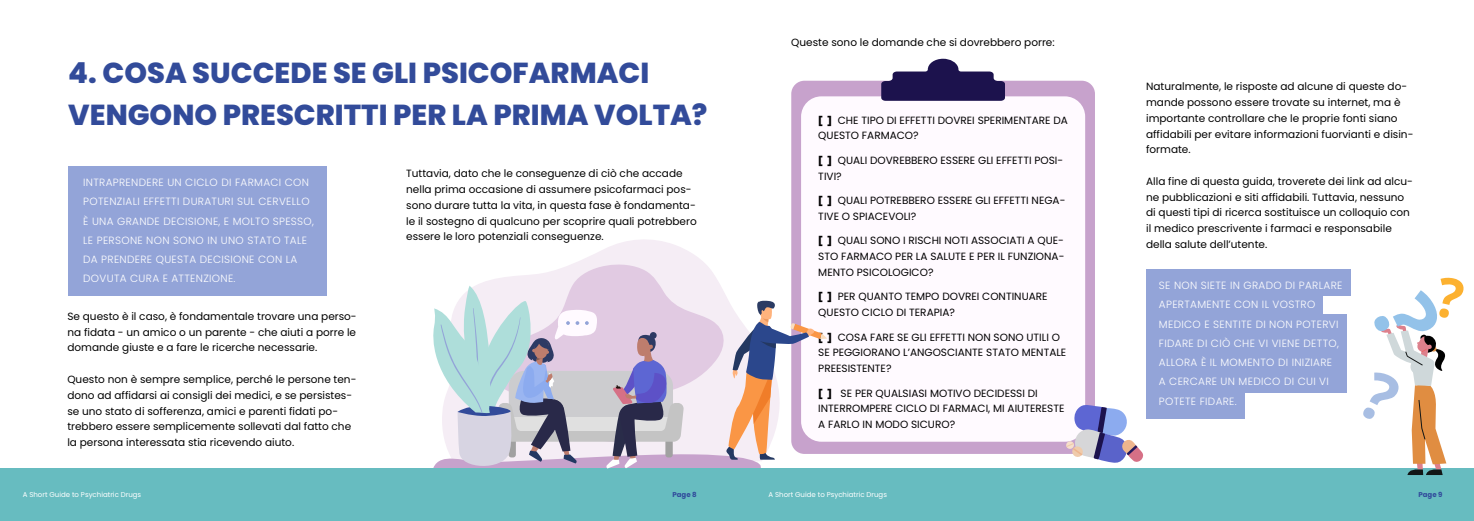
<style>
.page{position:relative;width:1474px;height:521px;background:#fff}
.page>*{position:absolute;margin:0;border:0;box-sizing:border-box;transform-origin:0 0}
.t1{font:800 28.88px/42.9px "Poppins";color:#324b9a}
.t2{font:10.5px/15.8px "Poppins";color:#000}
.t3{font:300 10.5px/19.2px "Poppins";letter-spacing:.03em;color:#fff}
.t4{font:7px "Poppins";color:#fff}
.t5{font:700 7px "Poppins";color:#314b9b}
.s1{font-weight:900;font-size:9.1px}
</style>
<div class="page">
<div style="left:737px;top:468px;width:736px;height:53px;background:#67bcc0"></div>
<div style="left:0;top:468px;width:737px;height:53px;background:#67bcc0"></div>
<div style="left:68px;top:166px;width:259px;height:129px;background:#93a4d8"></div>
<div style="left:1146px;top:370px;width:98px;height:49px;background:#93a4d8"></div>
<div style="left:1146px;top:293px;width:176px;height:27px;background:#93a4d8"></div>
<div style="left:1146px;top:314px;width:200px;height:24px;background:#93a4d8"></div>
<div style="left:1146px;top:269px;width:204px;height:26px;background:#93a4d8"></div>
<div style="left:1146px;top:331px;width:200px;height:61px;background:#93a4d8"></div>
<svg style="left:1363px;top:277px;width:100px;height:198px"></svg>
<div style="left:791px;top:81px;width:303px;height:373px;background:#c7a2cc;border-radius:13px"></div>
<div style="left:801px;top:96px;width:284px;height:346px;background:#fffaff;border-radius:20px"></div>
<svg style="left:881px;top:59px;width:124px;height:42px"></svg>
<svg style="left:1065px;top:404px;width:78px;height:59px"></svg>
<svg style="left:584px;top:239px;width:116px;height:20px;fill:#f5edf5"></svg>
<svg style="left:492px;top:259px;width:225px;height:21px;fill:#f5edf5"></svg>
<svg style="left:433px;top:280px;width:394px;height:189px"></svg>
<h1 class="t1" style="left:68px;top:51px;width:640px">4. COSA SUCCEDE SE GLI PSICOFARMACI<br>VENGONO PRESCRITTI PER LA PRIMA VOLTA?</h1>
<p class="t3" style="left:83px;top:173px;width:232px">INTRAPRENDERE UN CICLO DI FARMACI CON POTENZIALI EFFETTI DURATURI SUL CERVELLO È UNA GRANDE DECISIONE, E MOLTO SPESSO, LE PERSONE NON SONO IN UNO STATO TALE DA PRENDERE QUESTA DECISIONE CON LA DOVUTA CURA E ATTENZIONE.</p>
<p class="t2" style="left:406px;top:166px;width:292px">Tuttavia, dato che le conseguenze di ciò che accade nella prima occasione di assumere psicofarmaci pos&shy;sono durare tutta la vita, in questa fase è fondamenta&shy;le il sostegno di qualcuno per scoprire quali potrebbero essere le loro potenziali conseguenze.</p>
<p class="t2" style="left:67px;top:308px;width:291px;text-align:justify">Se questo è il caso, è fondamentale trovare una perso&shy;na fidata - un amico o un parente - che aiuti a porre le domande giuste e a fare le ricerche necessarie.</p>
<p class="t2" style="left:67px;top:371px;width:291px">Questo non è sempre semplice, perché le persone ten&shy;dono ad affidarsi ai consigli dei medici, e se persistes&shy;se uno stato di sofferenza, amici e parenti fidati po&shy;trebbero essere semplicemente sollevati dal fatto che la persona interessata stia ricevendo aiuto.</p>
<p class="t2" style="left:791px;top:35px;width:265px">Queste sono le domande che si dovrebbero porre:</p>
<p class="t2" style="left:818px;top:112px;width:251px"><span class="s1">[ ]</span> CHE TIPO DI EFFETTI DOVREI SPERIMENTARE DA<br>QUESTO FARMACO?</p>
<p class="t2" style="left:818px;top:152px;width:246px"><span class="s1">[ ]</span> QUALI DOVREBBERO ESSERE GLI EFFETTI POSI-<br>TIVI?</p>
<p class="t2" style="left:818px;top:193px;width:249px"><span class="s1">[ ]</span> QUALI POTREBBERO ESSERE GLI EFFETTI NEGA-<br>TIVE O SPIACEVOLI?</p>
<p class="t2" style="left:818px;top:233px;width:248px;text-align:justify"><span class="s1">[ ]</span> QUALI SONO I RISCHI NOTI ASSOCIATI A QUE-STO FARMACO PER LA SALUTE E PER IL FUNZIONA-MENTO PSICOLOGICO?</p>
<p class="t2" style="left:818px;top:289px;width:231px"><span class="s1">[ ]</span> PER QUANTO TEMPO DOVREI CONTINUARE<br>QUESTO CICLO DI TERAPIA?</p>
<p class="t2" style="left:818px;top:329px;width:249px"><span class="s1">[ ]</span> COSA FARE SE GLI EFFETTI NON SONO UTILI O<br>SE PEGGIORANO L’ANGOSCIANTE STATO MENTALE<br>PREESISTENTE?</p>
<p class="t2" style="left:818px;top:385px;width:248px"><span class="s1">[ ]</span> SE PER QUALSIASI MOTIVO DECIDESSI DI<br>INTERROMPERE CICLO DI FARMACI, MI AIUTERESTE<br>A FARLO IN MODO SICURO?</p>
<p class="t2" style="left:1146px;top:79px;width:269px">Naturalmente, le risposte ad alcune di queste do&shy;mande possono essere trovate su internet, ma è importante controllare che le proprie fonti siano affidabili per evitare informazioni fuorvianti e disin&shy;formate.</p>
<p class="t2" style="left:1146px;top:173px;width:268px">Alla fine di questa guida, troverete dei link ad alcu&shy;ne pubblicazioni e siti affidabili. Tuttavia, nessuno di questi tipi di ricerca sostituisce un colloquio con il medico prescrivente i farmaci e responsabile della salute dell’utente.</p>
<p class="t3" style="left:1158px;top:276px;width:185px">SE NON SIETE IN GRADO DI PARLARE<br>APERTAMENTE CON IL VOSTRO<br>MEDICO E SENTITE DI NON POTERVI<br>FIDARE DI CIÒ CHE VI VIENE DETTO,<br>ALLORA È IL MOMENTO DI INIZIARE<br>A CERCARE UN MEDICO DI CUI VI<br>POTETE FIDARE.</p>
<p class="t4" style="left:23px;top:491px;width:120px">A Short Guide to Psychiatric Drugs</p>
<p class="t5" style="left:672px;top:491px;width:26px">Page 8</p>
<p class="t4" style="left:768px;top:491px;width:120px">A Short Guide to Psychiatric Drugs</p>
<p class="t5" style="left:1418px;top:491px;width:25px">Page 9</p>
</div>
